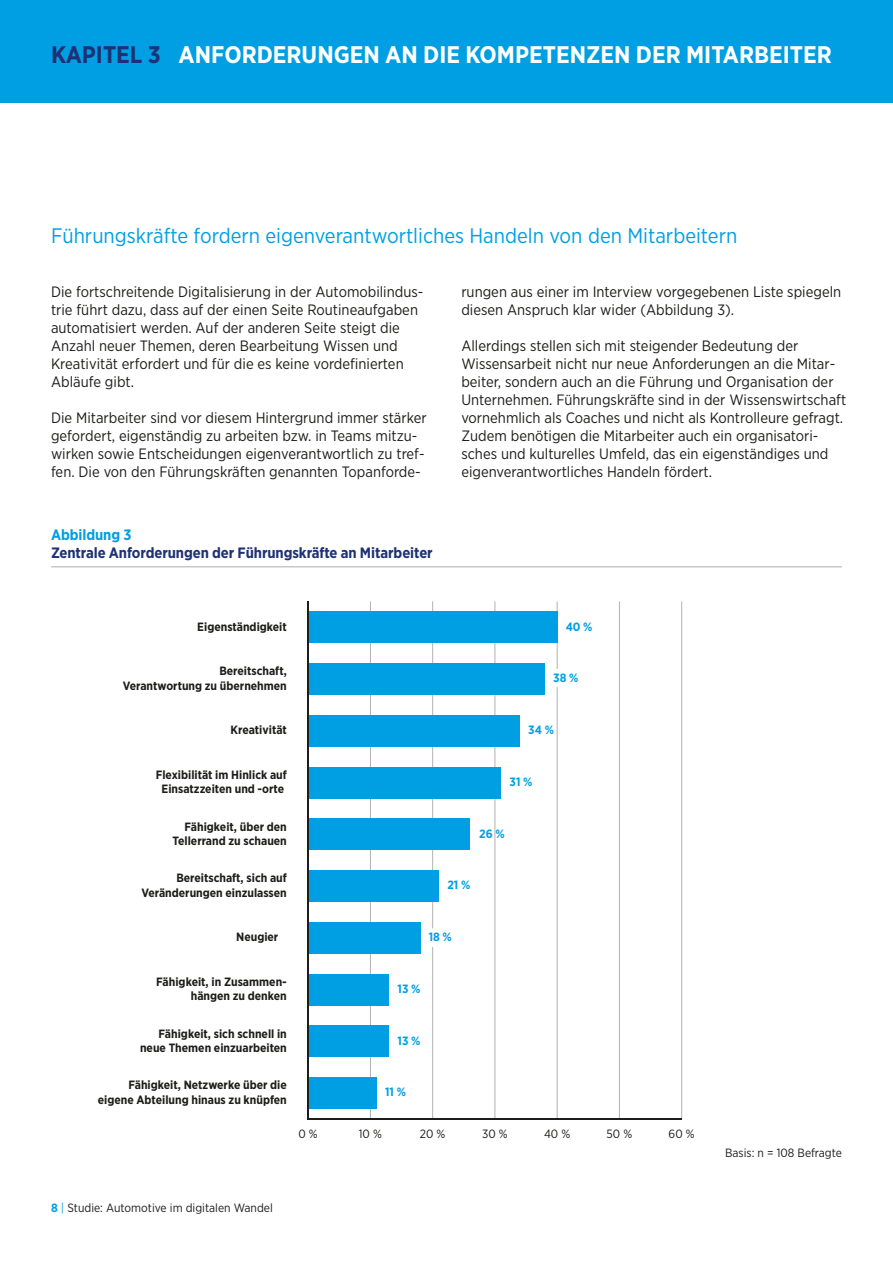
<style>
.page{position:relative;width:893px;height:1263px;background:#fff}
.page>*{position:absolute;margin:0;border:0;box-sizing:border-box;transform-origin:0 0}
.t1{font:700 24px "Gotham Narrow";color:#fff}
.t2{font:21px "Gotham Narrow";color:#009fe3}
.t3{font:15px/18px "Gotham Narrow";color:#1d1d1b}
.t4{font:700 15px "Gotham Narrow";letter-spacing:-.005em;color:#1d3176}
.t5{font:700 15px "Gotham Narrow";letter-spacing:-.005em;color:#009fe3}
.t6{font:700 12px/14.4px "Gotham Narrow";color:#1d1d1b;text-align:right}
.t7{font:12px "Gotham Narrow";color:#1d1d1b}
.t8{font:700 12px "Gotham Narrow";color:#009fe3}
.s1{color:#1d3176}
.s2{font-weight:700;color:#009fe3}
.s3{color:#009fe3}
</style>
<div class="page">
<div style="left:0;top:0;width:893px;height:102px;background:#009fe3"></div>
<hr style="left:51px;top:566px;width:791px;height:1px;background:#b3b2b2">
<hr style="left:370px;top:601px;width:1px;height:518px;background:#b3b2b2">
<hr style="left:432px;top:601px;width:1px;height:327px;background:#b3b2b2">
<hr style="left:432px;top:947px;width:1px;height:172px;background:#b3b2b2">
<hr style="left:494px;top:601px;width:1px;height:518px;background:#b3b2b2">
<hr style="left:557px;top:601px;width:1px;height:68px;background:#b3b2b2">
<hr style="left:557px;top:687px;width:1px;height:432px;background:#b3b2b2">
<hr style="left:619px;top:601px;width:1px;height:518px;background:#b3b2b2">
<div style="left:308px;top:1026px;width:81px;height:31px;background:#009fe3"></div>
<hr style="left:681px;top:601px;width:1px;height:518px;background:#b3b2b2">
<div style="left:308px;top:1077px;width:69px;height:31px;background:#009fe3"></div>
<div style="left:308px;top:922px;width:112px;height:31px;background:#009fe3"></div>
<div style="left:308px;top:974px;width:81px;height:31px;background:#009fe3"></div>
<div style="left:308px;top:870px;width:131px;height:31px;background:#009fe3"></div>
<div style="left:308px;top:819px;width:162px;height:31px;background:#009fe3"></div>
<div style="left:308px;top:767px;width:193px;height:31px;background:#009fe3"></div>
<div style="left:308px;top:715px;width:212px;height:31px;background:#009fe3"></div>
<div style="left:308px;top:663px;width:237px;height:31px;background:#009fe3"></div>
<div style="left:308px;top:612px;width:249px;height:31px;background:#009fe3"></div>
<hr style="left:308px;top:1118px;width:374px;height:2px;background:#1d1d1b">
<hr style="left:307px;top:601px;width:2px;height:519px;background:#1d1d1b">
<h1 class="t1" style="left:51px;top:39px;width:782px"><span class="s1">KAPITEL 3</span> ANFORDERUNGEN AN DIE KOMPETENZEN DER MITARBEITER</h1>
<h2 class="t2" style="left:51px;top:223px;width:688px">Führungskräfte fordern eigenverantwortliches Handeln von den Mitarbeitern</h2>
<p class="t3" style="left:461px;top:282px;width:381px">rungen aus einer im Interview vorgegebenen Liste spiegeln diesen Anspruch klar wider (Abbildung 3).</p>
<p class="t3" style="left:461px;top:336px;width:386px">Allerdings stellen sich mit steigender Bedeutung der Wissensarbeit nicht nur neue Anforderungen an die Mitar&shy;beiter, sondern auch an die Führung und Organisation der Unternehmen. Führungskräfte sind in der Wissenswirtschaft vornehmlich als Coaches und nicht als Kontrolleure gefragt.<br>Zudem benötigen die Mitarbeiter auch ein organisatori&shy;sches und kulturelles Umfeld, das ein eigenständiges und eigenverantwortliches Handeln fördert.</p>
<p class="t3" style="left:51px;top:282px;width:374px">Die fortschreitende Digitalisierung in der Automobilindus&shy;trie führt dazu, dass auf der einen Seite Routineaufgaben automatisiert werden. Auf der anderen Seite steigt die Anzahl neuer Themen, deren Bearbeitung Wissen und Kreativität erfordert und für die es keine vordefinierten Abläufe gibt.</p>
<p class="t3" style="left:51px;top:408px;width:377px">Die Mitarbeiter sind vor diesem Hintergrund immer stärker gefordert, eigenständig zu arbeiten bzw. in Teams mitzu&shy;wirken sowie Entscheidungen eigenverantwortlich zu tref&shy;fen. Die von den Führungskräften genannten Topanforde-</p>
<p class="t5" style="left:51px;top:525px;width:82px">Abbildung 3</p>
<p class="t4" style="left:51px;top:543px;width:383px">Zentrale Anforderungen der Führungskräfte an Mitarbeiter</p>
<p class="t6" style="left:197px;top:619px;width:91px">Eigenständigkeit</p>
<p class="t6" style="left:123px;top:664px;width:166px">Bereitschaft,<br>Verantwortung zu übernehmen</p>
<p class="t6" style="left:231px;top:723px;width:58px">Kreativität</p>
<p class="t6" style="left:156px;top:767px;width:133px;text-align:center">Flexibilität im Hinlick auf<br>Einsatzzeiten und -orte</p>
<p class="t6" style="left:173px;top:819px;width:116px">Fähigkeit, über den<br>Tellerrand zu schauen</p>
<p class="t6" style="left:141px;top:871px;width:147px">Bereitschaft, sich auf<br>Veränderungen einzulassen</p>
<p class="t6" style="left:236px;top:930px;width:44px">Neugier</p>
<p class="t6" style="left:156px;top:974px;width:132px">Fähigkeit, in Zusammen&shy;hängen zu denken</p>
<p class="t6" style="left:140px;top:1026px;width:148px">Fähigkeit, sich schnell in neue Themen einzuarbeiten</p>
<p class="t6" style="left:98px;top:1078px;width:191px">Fähigkeit, Netzwerke über die eigene Abteilung hinaus zu knüpfen</p>
<p class="t8" style="left:566px;top:619px;width:28px">40 %</p>
<p class="t8" style="left:553px;top:670px;width:27px">38 %</p>
<p class="t8" style="left:528px;top:722px;width:27px">34 %</p>
<p class="t8" style="left:510px;top:774px;width:24px">31 %</p>
<p class="t8" style="left:479px;top:826px;width:27px">26 %</p>
<p class="t8" style="left:447px;top:877px;width:24px">21 %</p>
<p class="t8" style="left:429px;top:929px;width:25px">18 %</p>
<p class="t8" style="left:398px;top:981px;width:24px">13 %</p>
<p class="t8" style="left:398px;top:1033px;width:24px">13 %</p>
<p class="t8" style="left:385px;top:1084px;width:22px">11 %</p>
<p class="t7" style="left:51px;top:1200px;width:223px"><span class="s2">8</span> <span class="s3">|</span> Studie: Automotive im digitalen Wandel</p>
<p class="t7" style="left:298px;top:1126px;width:21px">0 %</p>
<p class="t7" style="left:359px;top:1126px;width:25px">10 %</p>
<p class="t7" style="left:420px;top:1126px;width:27px">20 %</p>
<p class="t7" style="left:482px;top:1126px;width:27px">30 %</p>
<p class="t7" style="left:544px;top:1126px;width:28px">40 %</p>
<p class="t7" style="left:607px;top:1126px;width:27px">50 %</p>
<p class="t7" style="left:669px;top:1126px;width:28px">60 %</p>
<p class="t7" style="left:725px;top:1145px;width:118px">Basis: n = 108 Befragte</p>
</div>
